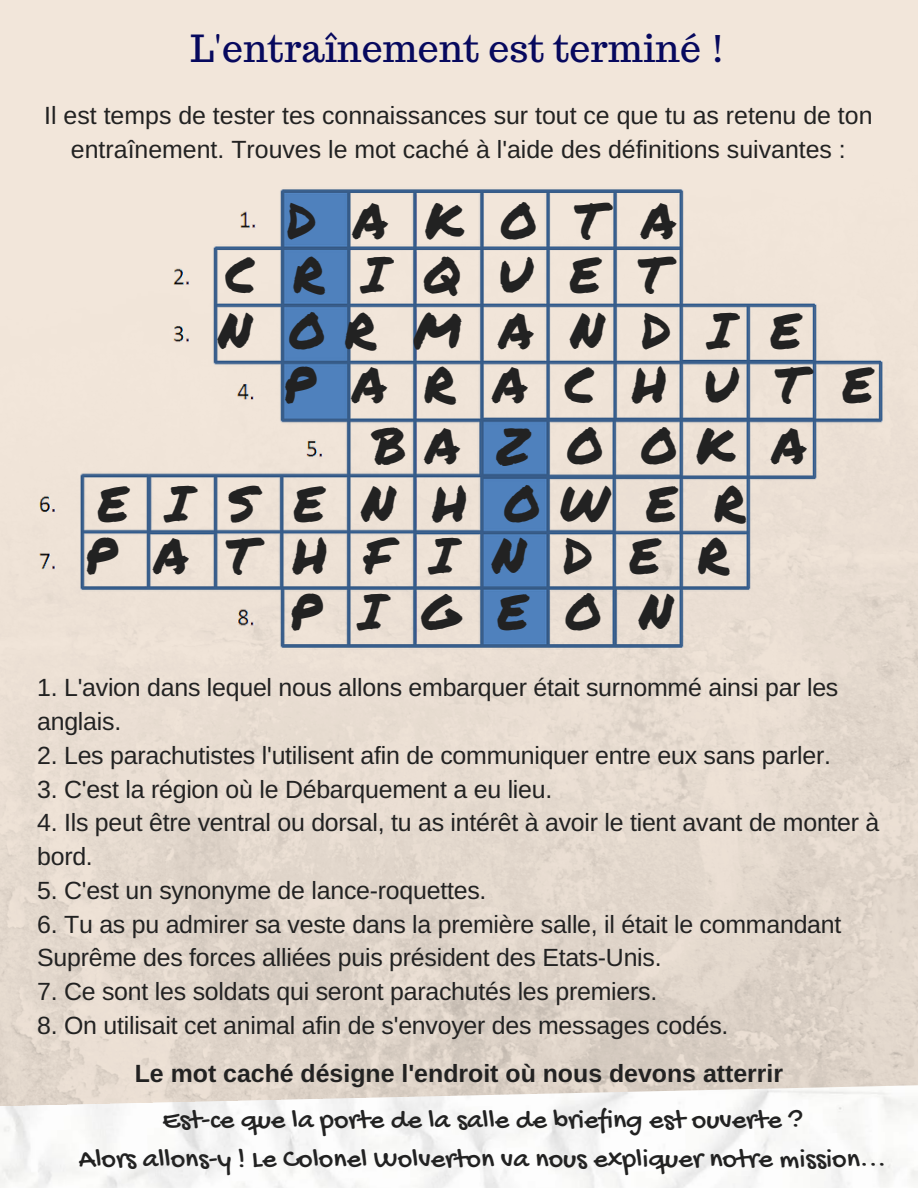
<style>
.page{position:relative;width:918px;height:1188px;background:#fff}
.page>*{position:absolute;margin:0;border:0;box-sizing:border-box;transform-origin:0 0}
.t1{font:49.8px/58.5px "Permanent Marker";letter-spacing:.74em;color:#222}
.t2{font:37.35px "Trocchi";color:#07095e}
.t3{font:28.05px/38.2px "Gochi Hand";color:#222;text-align:center}
.t4{font:24.9px/33.8px "Arimo";letter-spacing:-.01em;color:#222}
.t5{font:700 24.9px "Arimo";color:#222}
</style>
<div class="page">
<img style="left:22px;top:166px;width:871px;height:520px">
<img style="left:0;top:1085px;width:918px;height:103px">
<h2 class="t2" style="left:190px;top:24px;width:536px">L'entraînement est terminé !</h2>
<p class="t4" style="left:44px;top:98px;width:830px;text-align:center">Il est temps de tester tes connaissances sur tout ce que tu as retenu de ton entraînement. Trouves le mot caché à l'aide des définitions suivantes :</p>
<h1 class="t1" style="left:287px;top:190px;width:391px">DAKOTA</h1>
<h1 class="t1" style="left:225px;top:244px;width:444px">CRIQUET</h1>
<h1 class="t1" style="left:218px;top:300px;width:585px">NORMANDIE</h1>
<h1 class="t1" style="left:283px;top:354px;width:591px">PARACHUTE</h1>
<h1 class="t1" style="left:97px;top:415px;width:711px;text-indent:275px">BAZOOKA<br>EISENHOWER</h1>
<h1 class="t1" style="left:290px;top:526px;width:441px;line-height:56.2px;text-indent:-205px">PATHFINDER<br>PIGEON</h1>
<p class="t4" style="left:37px;top:671px;width:803px">1. L'avion dans lequel nous allons embarquer était surnommé ainsi par les anglais.</p>
<p class="t4" style="left:37px;top:738px;width:795px">2. Les parachutistes l'utilisent afin de communiquer entre eux sans parler.</p>
<p class="t4" style="left:37px;top:772px;width:517px">3. C'est la région où le Débarquement a eu lieu.</p>
<p class="t4" style="left:37px;top:806px;width:844px">4. Ils peut être ventral ou dorsal, tu as intérêt à avoir le tient avant de monter à bord.</p>
<p class="t4" style="left:37px;top:873px;width:451px">5. C'est un synonyme de lance-roquettes.</p>
<p class="t4" style="left:37px;top:907px;width:806px">6. Tu as pu admirer sa veste dans la première salle, il était le commandant<br>Suprême des forces alliées puis président des Etats-Unis.</p>
<p class="t4" style="left:37px;top:975px;width:622px">7. Ce sont les soldats qui seront parachutés les premiers.</p>
<p class="t4" style="left:37px;top:1008px;width:693px">8. On utilisait cet animal afin de s'envoyer des messages codés.</p>
<p class="t5" style="left:135px;top:1060px;width:650px">Le mot caché désigne l'endroit où nous devons atterrir</p>
<p class="t3" style="left:79px;top:1103px;width:809px">Est-ce que la porte de la salle de briefing est ouverte ?<br>Alors allons-y ! Le Colonel Wolverton va nous expliquer notre mission...</p>
</div>
